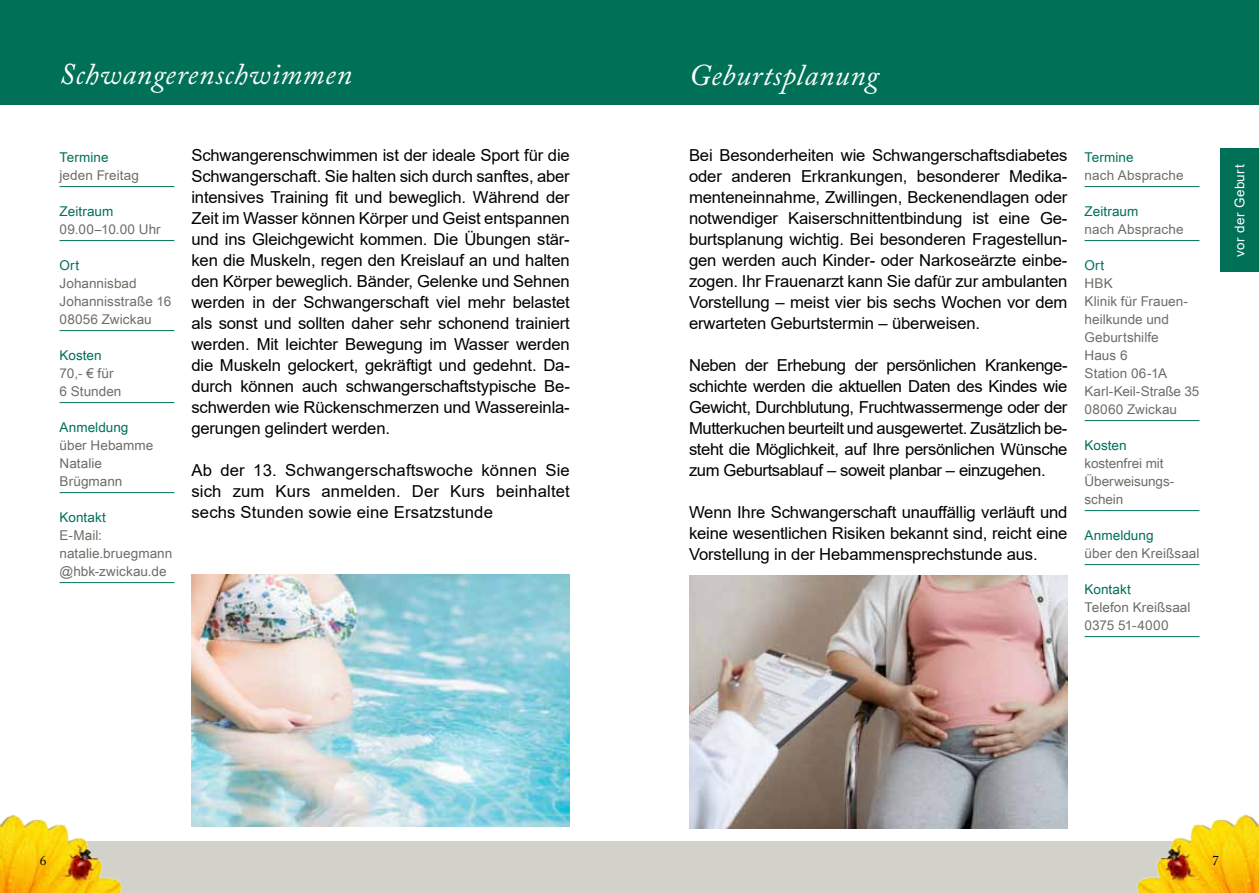
<style>
.page{position:relative;width:1259px;height:893px;background:#fff}
.page>*{position:absolute;margin:0;border:0;box-sizing:border-box;transform-origin:0 0}
.t1{font:italic 30px "Adobe Caslon Pro";letter-spacing:.02em;color:#fff}
.t2{font:16.5px/21px "Arial";letter-spacing:-.01em;color:#000;text-align:justify}
.t3{font:13.5px/18px "Arial Unicode MS";letter-spacing:.005em;color:#6d6e67}
.t4{font:13.5px "Arial Unicode MS";letter-spacing:.005em;color:#007057}
.t5{font:13.5px "Arial";letter-spacing:.005em;color:#6d6e67}
.t6{font:13.5px "Arial";letter-spacing:.005em;color:#007057}
.t7{font:13.5px "Arial";letter-spacing:.025em;color:#fff}
.t8{font:13.5px "Adobe Caslon Pro";color:#000}
</style>
<div class="page">
<hr style="left:60px;top:186px;width:114px;height:1px;background:#007057">
<hr style="left:60px;top:240px;width:114px;height:1px;background:#007057">
<hr style="left:60px;top:330px;width:114px;height:1px;background:#007057">
<hr style="left:60px;top:402px;width:114px;height:1px;background:#007057">
<hr style="left:60px;top:492px;width:114px;height:1px;background:#007057">
<hr style="left:60px;top:582px;width:114px;height:1px;background:#007057">
<div style="left:0;top:0;width:642px;height:104px;background:#007057"></div>
<div style="left:60px;top:842px;width:582px;height:51px;background:#d2d2ca"></div>
<img style="left:0;top:814px;width:153px;height:79px">
<div style="left:1220px;top:149px;width:39px;height:123px;background:#007057"></div>
<hr style="left:1084px;top:186px;width:115px;height:1px;background:#007057">
<hr style="left:1084px;top:240px;width:115px;height:1px;background:#007057">
<hr style="left:1084px;top:420px;width:115px;height:1px;background:#007057">
<hr style="left:1084px;top:510px;width:115px;height:1px;background:#007057">
<hr style="left:1084px;top:564px;width:115px;height:1px;background:#007057">
<hr style="left:1084px;top:636px;width:115px;height:1px;background:#007057">
<div style="left:617px;top:0;width:642px;height:104px;background:#007057"></div>
<div style="left:617px;top:842px;width:582px;height:51px;background:#d2d2ca"></div>
<img style="left:1106px;top:814px;width:153px;height:79px">
<img style="left:689px;top:576px;width:378px;height:252px">
<img style="left:191px;top:574px;width:379px;height:252px">
<h1 class="t1" style="left:60px;top:57px;width:294px">Schwangerenschwimmen</h1>
<p class="t6" style="left:60px;top:148px;width:51px">Termine</p>
<p class="t5" style="left:60px;top:166px;width:81px">jeden Freitag</p>
<p class="t4" style="left:60px;top:201px;width:55px">Zeitraum</p>
<p class="t3" style="left:60px;top:220px;width:103px">09.00–10.00 Uhr</p>
<p class="t4" style="left:60px;top:255px;width:21px">Ort</p>
<p class="t3" style="left:60px;top:274px;width:113px">Johannisbad<br>Johannisstraße 16<br>08056 Zwickau</p>
<p class="t4" style="left:60px;top:345px;width:44px">Kosten</p>
<p class="t3" style="left:60px;top:364px;width:63px">70,- € für<br>6 Stunden</p>
<p class="t4" style="left:60px;top:417px;width:70px">Anmeldung</p>
<p class="t3" style="left:60px;top:436px;width:95px">über Hebamme<br>Natalie<br>Brügmann</p>
<p class="t4" style="left:60px;top:507px;width:48px">Kontakt</p>
<p class="t3" style="left:60px;top:526px;width:114px">E-Mail: natalie.bruegmann @hbk-zwickau.de</p>
<p class="t2" style="left:191px;top:144px;width:380px">Schwangerenschwimmen ist der ideale Sport für die Schwangerschaft. Sie halten sich durch sanftes, aber intensives Training fit und beweglich. Während der Zeit im Wasser können Körper und Geist entspannen und ins Gleichgewicht kommen. Die Übungen stär&shy;ken die Muskeln, regen den Kreislauf an und halten den Körper beweglich. Bänder, Gelenke und Sehnen werden in der Schwangerschaft viel mehr belastet als sonst und sollten daher sehr schonend trainiert werden. Mit leichter Bewegung im Wasser werden die Muskeln gelockert, gekräftigt und gedehnt. Da&shy;durch können auch schwangerschaftstypische Be&shy;schwerden wie Rückenschmerzen und Wassereinla&shy;gerungen gelindert werden.</p>
<p class="t2" style="left:191px;top:459px;width:380px">Ab der 13. Schwangerschaftswoche können Sie sich zum Kurs anmelden. Der Kurs beinhaltet sechs Stunden sowie eine Ersatzstunde</p>
<p class="t8" style="left:40px;top:852px;width:8px">6</p>
<h1 class="t1" style="left:689px;top:57px;width:191px">Geburtsplanung</h1>
<p class="t2" style="left:689px;top:144px;width:380px">Bei Besonderheiten wie Schwangerschaftsdiabetes oder anderen Erkrankungen, besonderer Medika&shy;menteneinnahme, Zwillingen, Beckenendlagen oder notwendiger Kaiserschnittentbindung ist eine Ge&shy;burtsplanung wichtig. Bei besonderen Fragestellun&shy;gen werden auch Kinder- oder Narkoseärzte einbe&shy;zogen. Ihr Frauenarzt kann Sie dafür zur ambulanten Vorstellung – meist vier bis sechs Wochen vor dem erwarteten Geburtstermin – überweisen.</p>
<p class="t2" style="left:689px;top:354px;width:380px">Neben der Erhebung der persönlichen Krankenge&shy;schichte werden die aktuellen Daten des Kindes wie Gewicht, Durchblutung, Fruchtwassermenge oder der Mutterkuchen beurteilt und ausgewertet. Zusätzlich be&shy;steht die Möglichkeit, auf Ihre persönlichen Wünsche zum Geburtsablauf – soweit planbar – einzugehen.</p>
<p class="t2" style="left:689px;top:501px;width:380px">Wenn Ihre Schwangerschaft unauffällig verläuft und keine wesentlichen Risiken bekannt sind, reicht eine Vorstellung in der Hebammensprechstunde aus.</p>
<p class="t6" style="left:1084px;top:148px;width:51px">Termine</p>
<p class="t5" style="left:1084px;top:166px;width:100px">nach Absprache</p>
<p class="t4" style="left:1084px;top:201px;width:55px">Zeitraum</p>
<p class="t5" style="left:1084px;top:220px;width:100px">nach Absprache</p>
<p class="t4" style="left:1084px;top:255px;width:21px">Ort</p>
<p class="t3" style="left:1084px;top:274px;width:116px">HBK<br>Klinik für Frauen&shy;heilkunde und<br>Geburtshilfe<br>Haus 6<br>Station 06-1A<br>Karl-Keil-Straße 35<br>08060 Zwickau</p>
<p class="t4" style="left:1084px;top:435px;width:44px">Kosten</p>
<p class="t3" style="left:1084px;top:454px;width:91px">kostenfrei mit<br>Überweisungs&shy;schein</p>
<p class="t4" style="left:1084px;top:525px;width:70px">Anmeldung</p>
<p class="t3" style="left:1084px;top:544px;width:116px">über den Kreißsaal</p>
<p class="t4" style="left:1084px;top:579px;width:48px">Kontakt</p>
<p class="t3" style="left:1084px;top:598px;width:107px">Telefon Kreißsaal<br>0375 51-4000</p>
<p class="t7" style="left:1230px;top:256px;width:93px;rotate:-90deg">vor der Geburt</p>
<p class="t8" style="left:1212px;top:852px;width:8px">7</p>
</div>
